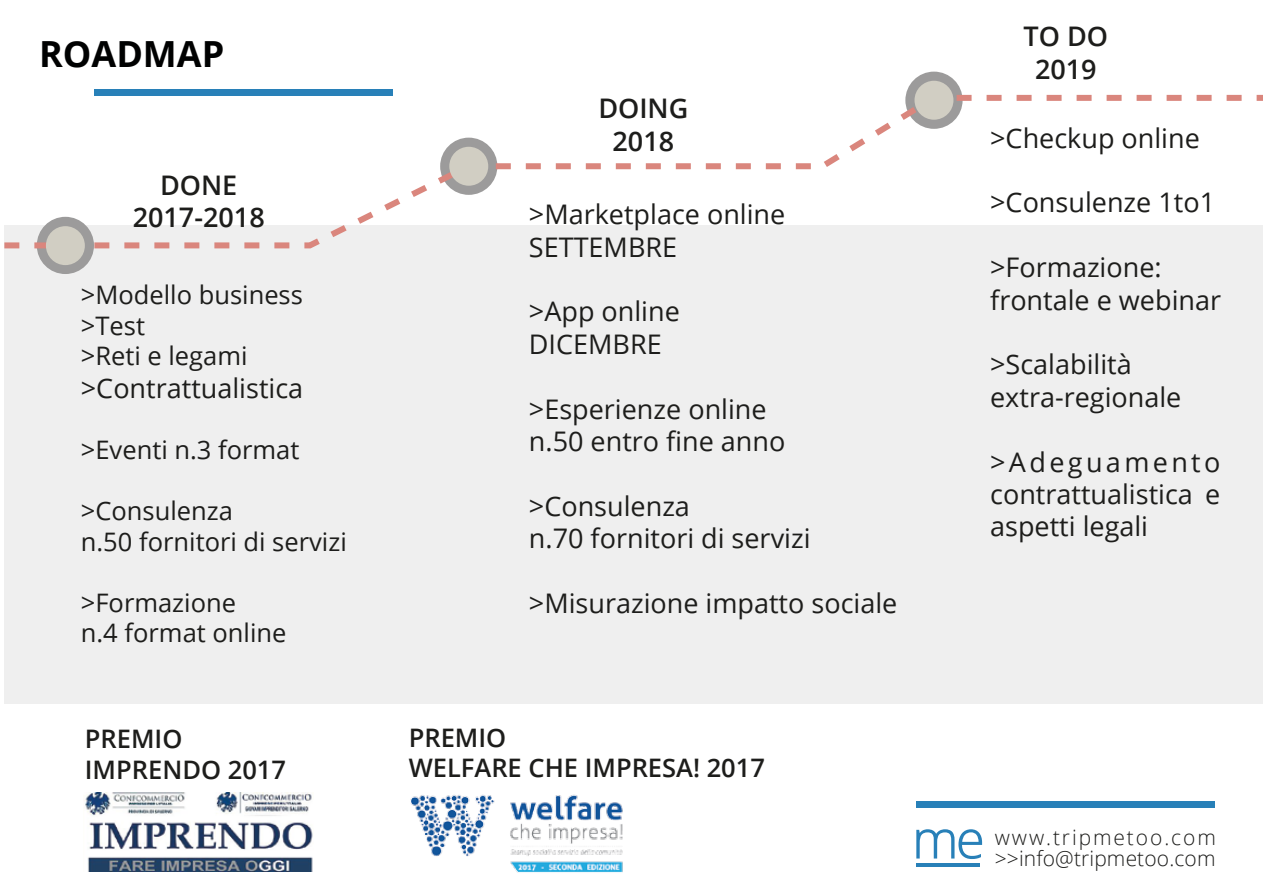
<style>
.page{position:relative;width:1263px;height:893px;background:#fff}
.page>*{position:absolute;margin:0;border:0;box-sizing:border-box;transform-origin:0 0}
.t1{font:700 36px "Open Sans";color:#000101}
.t2{font:27px/32.4px "Open Sans";color:#1d1d1b}
.t3{font:600 27px/32.4px "Open Sans";color:#1d1d1b;text-align:center}
.t4{font:25.5px/30.6px "Open Sans";color:#1d1d1b}
.t5{font:600 25.5px/30.6px "Open Sans";color:#1d1d1b}
.t6{font:300 21px/21px "Open Sans";letter-spacing:.005em;color:#1d1d1b}
</style>
<div class="page">
<div style="left:4px;top:226px;width:1259px;height:478px;background:#efefef"></div>
<div style="left:905px;top:72px;width:57px;height:57px;background:#9c9b9b;border-radius:50%"></div>
<div style="left:37px;top:217px;width:57px;height:57px;background:#9c9b9b;border-radius:50%"></div>
<svg style="left:4px;top:92px;width:1259px;height:159px"></svg>
<div style="left:46px;top:226px;width:39px;height:39px;background:#d1cec3;border-radius:50%"></div>
<div style="left:449px;top:147px;width:39px;height:39px;background:#d1cec3;border-radius:50%"></div>
<div style="left:914px;top:81px;width:39px;height:39px;background:#d1cec3;border-radius:50%"></div>
<div style="left:916px;top:802px;width:299px;height:6px;background:#2880b8"></div>
<svg style="left:916px;top:829px;width:66px;height:30px"></svg>
<hr style="left:916px;top:863px;width:64px;height:3px;background:#2880b8">
<div style="left:94px;top:89px;width:299px;height:6px;background:#2880b8"></div>
<img style="left:85px;top:793px;width:228px;height:79px">
<img style="left:410px;top:794px;width:213px;height:79px">
<h1 class="t1" style="left:39px;top:29px;width:187px">ROADMAP</h1>
<p class="t3" style="left:133px;top:168px;width:134px">DONE<br>2017-2018</p>
<p class="t4" style="left:81px;top:279px;width:224px">&gt;Modello business &gt;Test<br>&gt;Reti e legami</p>
<p class="t2" style="left:81px;top:371px;width:224px">&gt;Contrattualistica</p>
<p class="t4" style="left:81px;top:434px;width:220px">&gt;Eventi n.3 format</p>
<p class="t4" style="left:81px;top:495px;width:267px">&gt;Consulenza<br>n.50 fornitori di servizi</p>
<p class="t4" style="left:81px;top:587px;width:207px">&gt;Formazione<br>n.4 format online</p>
<p class="t5" style="left:85px;top:723px;width:203px">PREMIO<br>IMPRENDO 2017</p>
<p class="t3" style="left:598px;top:92px;width:92px">DOING<br>2018</p>
<p class="t2" style="left:529px;top:197px;width:258px">&gt;Marketplace online<br>SETTEMBRE</p>
<p class="t2" style="left:529px;top:295px;width:152px">&gt;App online<br>DICEMBRE</p>
<p class="t2" style="left:529px;top:392px;width:258px">&gt;Esperienze online n.50 entro fine anno</p>
<p class="t2" style="left:529px;top:489px;width:283px">&gt;Consulenza<br>n.70 fornitori di servizi</p>
<p class="t2" style="left:529px;top:586px;width:370px">&gt;Misurazione impatto sociale</p>
<p class="t5" style="left:409px;top:722px;width:358px">PREMIO<br>WELFARE CHE IMPRESA! 2017</p>
<p class="t3" style="left:1023px;top:20px;width:86px">TO DO<br>2019</p>
<p class="t2" style="left:990px;top:121px;width:211px">&gt;Checkup online</p>
<p class="t2" style="left:990px;top:186px;width:226px">&gt;Consulenze 1to1</p>
<p class="t2" style="left:990px;top:250px;width:232px">&gt;Formazione: frontale e webinar</p>
<p class="t2" style="left:990px;top:348px;width:193px">&gt;Scalabilità extra-regionale</p>
<p class="t2" style="left:990px;top:445px;width:232px;text-align:justify">&gt;Adeguamento contrattualistica e aspetti legali</p>
<p class="t6" style="left:995px;top:826px;width:223px">www.tripmetoo.com &gt;&gt;info@tripmetoo.com</p>
</div>
